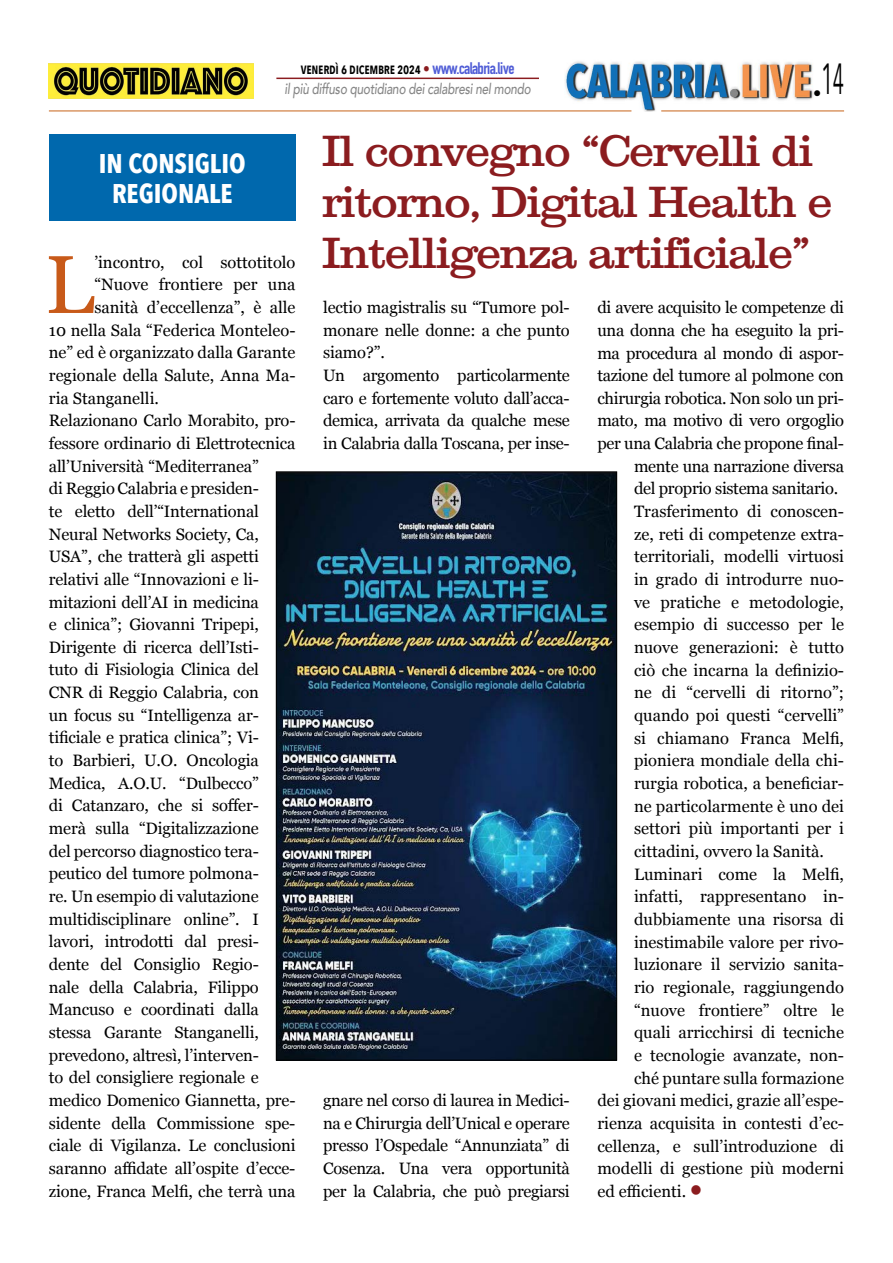
<style>
.page{position:relative;width:893px;height:1263px;background:#fff}
.page>*{position:absolute;margin:0;border:0;box-sizing:border-box;transform-origin:0 0}
.t1{font:81.9px "Georgia";color:#c85a19}
.t2{font:43.5px "Avenir Next Condensed";color:#000;scale:.55 1}
.t3{font:42px/51px "Clarxndon";letter-spacing:-.01em;color:#8b1c1f}
.t4{font:700 27px/30px "Avenir Next Condensed";color:#fff;text-align:center}
.t5{font:16.5px/22.6px "Georgia";letter-spacing:-.01em;color:#000}
.t6{font:italic 500 15px "Avenir";letter-spacing:-.02em;color:#878787;scale:.79 1}
.t7{font:600 15px "Avenir Next Condensed";letter-spacing:-.02em;color:#000;scale:.9 1}
.s1{font-family:"Avenir";font-weight:500;color:#8b1c1f}
.s2{font-family:"DIN Condensed";font-weight:700;font-size:16.5px;color:#4f5cd6}
.s3{color:#8b1c1f}
</style>
<div class="page">
<img style="left:565px;top:61px;width:249px;height:51px">
<hr style="left:49px;top:111px;width:582px;height:1px;background:#c86419">
<hr style="left:661px;top:111px;width:183px;height:1px;background:#c86419">
<img style="left:49px;top:64px;width:205px;height:34px">
<img style="left:278px;top:473px;width:337px;height:585px">
<hr style="left:276px;top:78px;width:263px;height:1px;background:#8b1c1f">
<div style="left:49px;top:134px;width:247px;height:86px;background:#0068ad"></div>
<p class="t7" style="left:301px;top:56px;width:239px">venerdì 6 dicembre 2024 <span class="s1">•</span> <span class="s2">www.calabria.live</span></p>
<p class="t6" style="left:285px;top:80px;width:313px">il più diffuso quotidiano dei calabresi nel mondo</p>
<h2 class="t2" style="left:813px;top:42px;width:58px"><sub>•</sub>14</h2>
<h3 class="t4" style="left:99px;top:148px;width:148px">IN CONSIGLIO<br>REGIONALE</h3>
<h1 class="t1" style="left:45px;top:225px;width:51px">L</h1>
<p class="t5" style="left:94px;top:250px;width:203px">’incontro, col sottotitolo</p>
<p class="t5" style="left:94px;top:273px;width:203px">“Nuove frontiere per una</p>
<p class="t5" style="left:94px;top:295px;width:203px">sanità d’eccellenza”, è alle</p>
<p class="t5" style="left:49px;top:318px;width:248px">10 nella Sala “Federica Monteleo-</p>
<p class="t5" style="left:49px;top:341px;width:248px">ne” ed è organizzato dalla Garante</p>
<p class="t5" style="left:49px;top:363px;width:248px">regionale della Salute, Anna Ma-</p>
<p class="t5" style="left:49px;top:386px;width:112px">ria Stanganelli.</p>
<p class="t5" style="left:49px;top:409px;width:248px">Relazionano Carlo Morabito, pro-</p>
<p class="t5" style="left:49px;top:431px;width:248px">fessore ordinario di Elettrotecnica</p>
<p class="t5" style="left:49px;top:454px;width:211px">all’Università “Mediterranea”</p>
<p class="t5" style="left:49px;top:476px;width:211px">di Reggio Calabria e presiden-</p>
<p class="t5" style="left:49px;top:499px;width:211px">te eletto dell’“International</p>
<p class="t5" style="left:49px;top:522px;width:211px">Neural Networks Society, Ca,</p>
<p class="t5" style="left:49px;top:544px;width:211px">USA”, che tratterà gli aspetti</p>
<p class="t5" style="left:49px;top:567px;width:211px">relativi alle “Innovazioni e li-</p>
<p class="t5" style="left:49px;top:590px;width:211px">mitazioni dell’AI in medicina</p>
<p class="t5" style="left:49px;top:612px;width:212px">e clinica”; Giovanni Tripepi,</p>
<p class="t5" style="left:49px;top:635px;width:211px">Dirigente di ricerca dell’Isti-</p>
<p class="t5" style="left:49px;top:658px;width:211px">tuto di Fisiologia Clinica del</p>
<p class="t5" style="left:49px;top:680px;width:211px">CNR di Reggio Calabria, con</p>
<p class="t5" style="left:49px;top:703px;width:211px">un focus su “Intelligenza ar-</p>
<p class="t5" style="left:49px;top:726px;width:211px">tificiale e pratica clinica”; Vi-</p>
<p class="t5" style="left:49px;top:748px;width:212px">to Barbieri, U.O. Oncologia</p>
<p class="t5" style="left:49px;top:771px;width:211px">Medica, A.O.U. “Dulbecco”</p>
<p class="t5" style="left:49px;top:794px;width:211px">di Catanzaro, che si soffer-</p>
<p class="t5" style="left:49px;top:816px;width:211px">merà sulla “Digitalizzazione</p>
<p class="t5" style="left:49px;top:839px;width:211px">del percorso diagnostico tera-</p>
<p class="t5" style="left:49px;top:862px;width:211px">peutico del tumore polmona-</p>
<p class="t5" style="left:49px;top:884px;width:211px">re. Un esempio di valutazione</p>
<p class="t5" style="left:49px;top:907px;width:211px">multidisciplinare online”. I</p>
<p class="t5" style="left:49px;top:930px;width:211px">lavori, introdotti dal presi-</p>
<p class="t5" style="left:49px;top:952px;width:211px">dente del Consiglio Regio-</p>
<p class="t5" style="left:49px;top:975px;width:211px">nale della Calabria, Filippo</p>
<p class="t5" style="left:49px;top:998px;width:211px">Mancuso e coordinati dalla</p>
<p class="t5" style="left:49px;top:1020px;width:211px">stessa Garante Stanganelli,</p>
<p class="t5" style="left:49px;top:1043px;width:212px">prevedono, altresì, l’interven-</p>
<p class="t5" style="left:49px;top:1065px;width:211px">to del consigliere regionale e</p>
<p class="t5" style="left:49px;top:1088px;width:248px">medico Domenico Giannetta, pre-</p>
<p class="t5" style="left:49px;top:1111px;width:248px">sidente della Commissione spe-</p>
<p class="t5" style="left:49px;top:1133px;width:248px">ciale di Vigilanza. Le conclusioni</p>
<p class="t5" style="left:49px;top:1156px;width:248px">saranno affidate all’ospite d’ecce-</p>
<p class="t5" style="left:49px;top:1179px;width:248px">zione, Franca Melfi, che terrà una</p>
<h3 class="t3" style="left:322px;top:126px;width:511px">Il convegno “Cervelli di ritorno, Digital Health e<br>Intelligenza artificiale”</h3>
<p class="t5" style="left:323px;top:295px;width:248px">lectio magistralis su “Tumore pol&shy;monare nelle donne: a che punto siamo?”.<br>Un argomento particolarmente caro e fortemente voluto dall’acca&shy;demica, arrivata da qualche mese in Calabria dalla Toscana, per inse-</p>
<p class="t5" style="left:323px;top:1088px;width:248px;text-align:justify">gnare nel corso di laurea in Medici&shy;na e Chirurgia dell’Unical e operare presso l’Ospedale “Annunziata” di Cosenza. Una vera opportunità per la Calabria, che può pregiarsi</p>
<p class="t5" style="left:597px;top:295px;width:248px">di avere acquisito le competenze di</p>
<p class="t5" style="left:597px;top:318px;width:248px">una donna che ha eseguito la pri-</p>
<p class="t5" style="left:597px;top:341px;width:248px">ma procedura al mondo di aspor-</p>
<p class="t5" style="left:597px;top:363px;width:248px">tazione del tumore al polmone con</p>
<p class="t5" style="left:597px;top:386px;width:248px">chirurgia robotica. Non solo un pri-</p>
<p class="t5" style="left:597px;top:409px;width:248px">mato, ma motivo di vero orgoglio</p>
<p class="t5" style="left:597px;top:431px;width:248px">per una Calabria che propone final-</p>
<p class="t5" style="left:634px;top:454px;width:212px">mente una narrazione diversa</p>
<p class="t5" style="left:634px;top:477px;width:206px">del proprio sistema sanitario.</p>
<p class="t5" style="left:634px;top:499px;width:211px">Trasferimento di conoscen-</p>
<p class="t5" style="left:634px;top:522px;width:211px">ze, reti di competenze extra-</p>
<p class="t5" style="left:634px;top:545px;width:212px">territoriali, modelli virtuosi</p>
<p class="t5" style="left:634px;top:567px;width:212px">in grado di introdurre nuo-</p>
<p class="t5" style="left:634px;top:590px;width:211px">ve pratiche e metodologie,</p>
<p class="t5" style="left:634px;top:613px;width:211px">esempio di successo per le</p>
<p class="t5" style="left:634px;top:635px;width:211px">nuove generazioni: è tutto</p>
<p class="t5" style="left:634px;top:658px;width:211px">ciò che incarna la definizio-</p>
<p class="t5" style="left:634px;top:681px;width:211px">ne di “cervelli di ritorno”;</p>
<p class="t5" style="left:634px;top:703px;width:211px">quando poi questi “cervelli”</p>
<p class="t5" style="left:634px;top:726px;width:212px">si chiamano Franca Melfi,</p>
<p class="t5" style="left:634px;top:749px;width:211px">pioniera mondiale della chi-</p>
<p class="t5" style="left:634px;top:771px;width:211px">rurgia robotica, a beneficiar-</p>
<p class="t5" style="left:634px;top:794px;width:211px">ne particolarmente è uno dei</p>
<p class="t5" style="left:634px;top:817px;width:211px">settori più importanti per i</p>
<p class="t5" style="left:634px;top:839px;width:191px">cittadini, ovvero la Sanità.</p>
<p class="t5" style="left:634px;top:862px;width:212px">Luminari come la Melfi,</p>
<p class="t5" style="left:634px;top:884px;width:211px">infatti, rappresentano in-</p>
<p class="t5" style="left:634px;top:907px;width:211px">dubbiamente una risorsa di</p>
<p class="t5" style="left:634px;top:930px;width:211px">inestimabile valore per rivo-</p>
<p class="t5" style="left:634px;top:952px;width:211px">luzionare il servizio sanita-</p>
<p class="t5" style="left:634px;top:975px;width:211px">rio regionale, raggiungendo</p>
<p class="t5" style="left:634px;top:998px;width:211px">“nuove frontiere” oltre le</p>
<p class="t5" style="left:634px;top:1020px;width:211px">quali arricchirsi di tecniche</p>
<p class="t5" style="left:634px;top:1043px;width:211px">e tecnologie avanzate, non-</p>
<p class="t5" style="left:634px;top:1066px;width:211px">ché puntare sulla formazione</p>
<p class="t5" style="left:597px;top:1088px;width:248px">dei giovani medici, grazie all’espe-</p>
<p class="t5" style="left:597px;top:1111px;width:248px">rienza acquisita in contesti d’ec-</p>
<p class="t5" style="left:597px;top:1134px;width:248px">cellenza, e sull’introduzione di</p>
<p class="t5" style="left:597px;top:1156px;width:248px">modelli di gestione più moderni</p>
<p class="t5" style="left:597px;top:1179px;width:106px">ed efficienti. <span class="s3">●</span></p>
</div>
